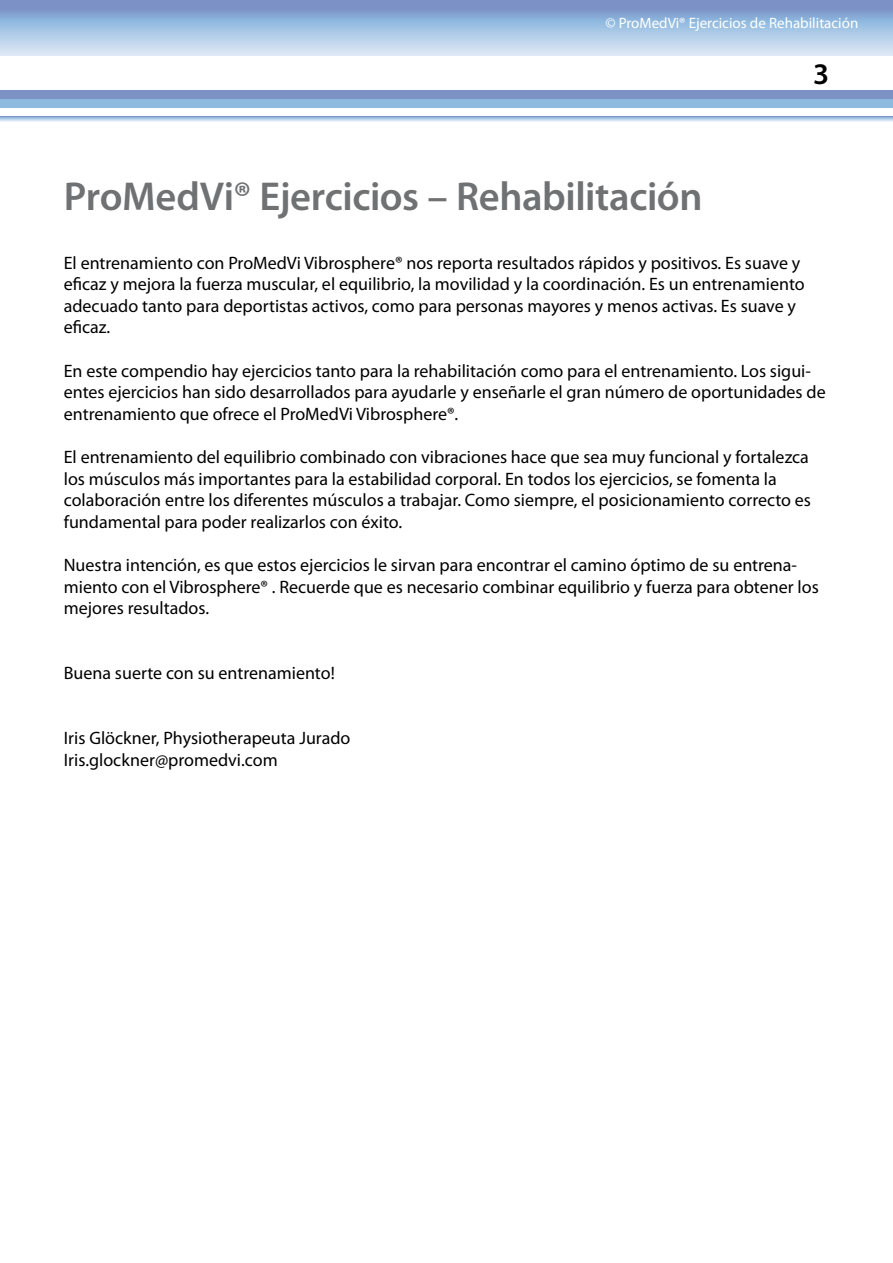
<style>
.page{position:relative;width:893px;height:1263px;background:#fff}
.page>*{position:absolute;margin:0;border:0;box-sizing:border-box;transform-origin:0 0}
.t1{font:600 40.5px "Myriad Pro";letter-spacing:-.01em;color:#707173}
.t2{font:600 30px "Myriad Pro";color:#000}
.t3{font:18px/21.6px "Myriad Pro";color:#000}
.t4{font:15px "Myriad Pro";color:#fff}
</style>
<div class="page">
<div style="left:0;top:0;width:893px;height:55px;background:linear-gradient(to bottom,#6b8cc4,#d9eefa)"></div>
<div style="left:0;top:100px;width:893px;height:8px;background:#8fbadf"></div>
<div style="left:0;top:91px;width:893px;height:8px;background:#7c92c5"></div>
<svg style="left:0;top:117px;width:893px;height:5px"></svg>
<p class="t4" style="left:605px;top:13px;width:254px">© ProMedVi® Ejercicios de Rehabilitación</p>
<h2 class="t2" style="left:813px;top:55px;width:18px">3</h2>
<h1 class="t1" style="left:64px;top:171px;width:640px">ProMedVi® Ejercicios – Rehabilitación</h1>
<p class="t3" style="left:64px;top:252px;width:742px">El entrenamiento con ProMedVi Vibrosphere® nos reporta resultados rápidos y positivos. Es suave y eficaz y mejora la fuerza muscular, el equilibrio, la movilidad y la coordinación. Es un entrenamiento adecuado tanto para deportistas activos, como para personas mayores y menos activas. Es suave y eficaz.</p>
<p class="t3" style="left:64px;top:360px;width:763px">En este compendio hay ejercicios tanto para la rehabilitación como para el entrenamiento. Los sigui&shy;entes ejercicios han sido desarrollados para ayudarle y enseñarle el gran número de oportunidades de entrenamiento que ofrece el ProMedVi Vibrosphere®.</p>
<p class="t3" style="left:64px;top:446px;width:749px">El entrenamiento del equilibrio combinado con vibraciones hace que sea muy funcional y fortalezca los músculos más importantes para la estabilidad corporal. En todos los ejercicios, se fomenta la colaboración entre los diferentes músculos a trabajar. Como siempre, el posicionamiento correcto es fundamental para poder realizarlos con éxito.</p>
<p class="t3" style="left:64px;top:554px;width:756px">Nuestra intención, es que estos ejercicios le sirvan para encontrar el camino óptimo de su entrena&shy;miento con el Vibrosphere® . Recuerde que es necesario combinar equilibrio y fuerza para obtener los mejores resultados.</p>
<p class="t3" style="left:64px;top:662px;width:273px">Buena suerte con su entrenamiento!</p>
<p class="t3" style="left:64px;top:727px;width:288px">Iris Glöckner, Physiotherapeuta Jurado<br>Iris.glockner@promedvi.com</p>
</div>
